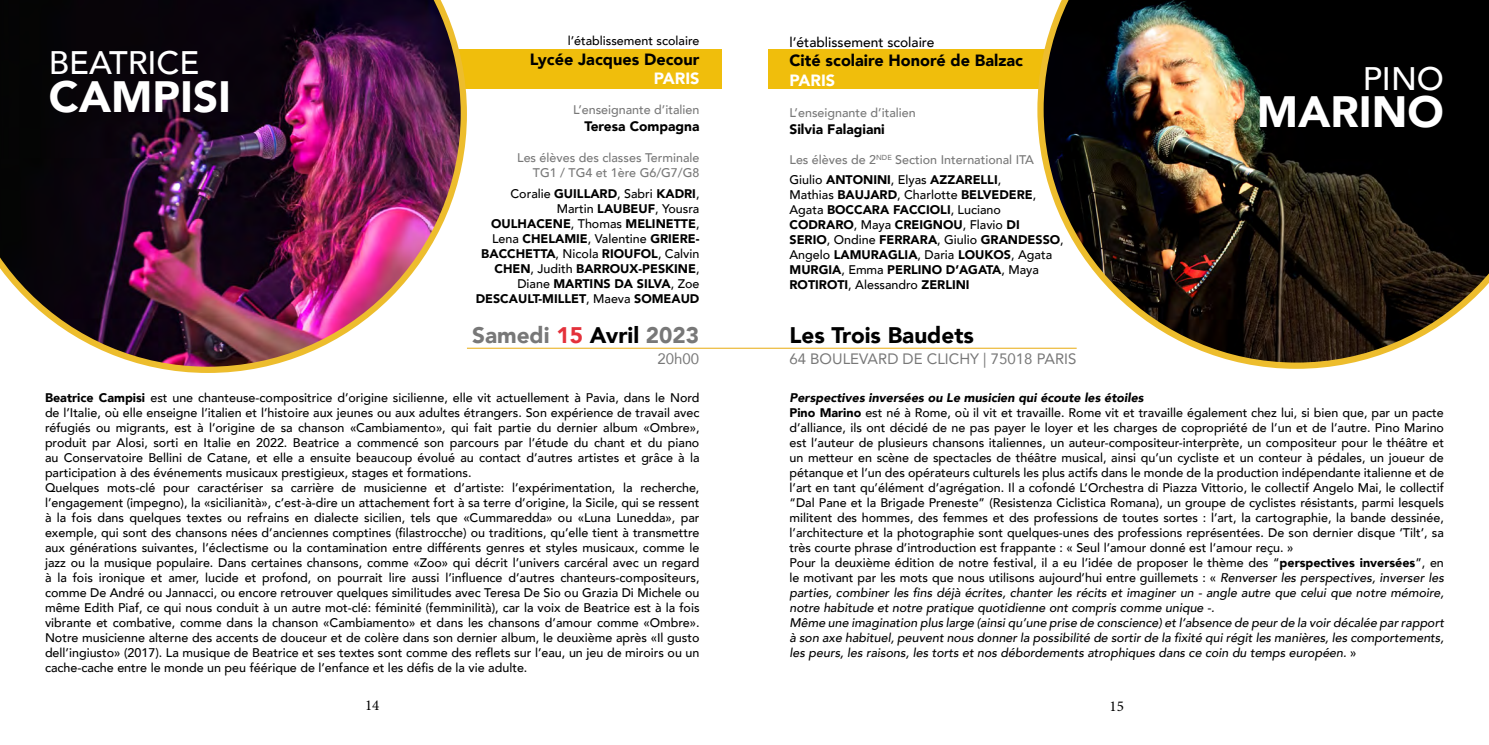
<style>
.page{position:relative;width:1489px;height:745px;background:#fff}
.page>*{position:absolute;margin:0;border:0;box-sizing:border-box;transform-origin:0 0}
.t1{font:900 43.75px "Avenir";color:#fff}
.t2{font:500 32.5px "Avenir";color:#fff}
.t3{font:900 22.5px "Avenir";color:#787878}
.t4{font:900 22.5px "Avenir";color:#000}
.t5{font:900 16.25px "Avenir";color:#000}
.t6{font:900 16.25px "Avenir";color:#fff}
.t7{font:15px "Avenir";color:#787878}
.t8{font:15px "Minion Pro";color:#000}
.t9{font:900 13.75px "Avenir";color:#000}
.t10{font:500 13.75px "Avenir";color:#000}
.t11{font:500 12.5px/15px "Avenir";color:#000}
.t12{font:900 12.5px/15px "Avenir";color:#000}
.t13{font:500 12.5px/20px "Avenir";color:#787878}
.s1{font-weight:500}
.s2{color:#e4313b}
.s3{color:#000}
.s4{font-weight:900}
.s5{font-weight:900;color:#000}
.s6{font-weight:900;font-style:italic}
.s7{font-style:italic}
</style>
<div class="page">
<div style="left:446px;top:49px;width:635px;height:40px;background:#f0be0c"></div>
<svg style="left:1037px;top:0;width:451px;height:368px"></svg>
<img style="left:0;top:0;width:467px;height:373px">
<div style="left:722px;top:27px;width:45px;height:84px;background:#fff"></div>
<hr style="left:467px;top:347px;width:609px;height:1px;background:#edbb3e">
<h2 class="t2" style="left:49px;top:35px;width:152px">BEATRICE</h2>
<h1 class="t1" style="left:49px;top:59px;width:184px">CAMPISI</h1>
<p class="t11" style="left:567px;top:33px;width:133px">l’établissement scolaire</p>
<h3 class="t5" style="left:529px;top:45px;width:171px">Lycée Jacques Decour</h3>
<h3 class="t6" style="left:653px;top:65px;width:47px">PARIS</h3>
<p class="t13" style="left:573px;top:99px;width:128px">L’enseignante d’italien</p>
<p class="t9" style="left:584px;top:114px;width:117px">Teresa Compagna</p>
<p class="t13" style="left:517px;top:150px;width:184px;line-height:15px;text-align:right">Les élèves des classes Terminale<br>TG1 / TG4 et 1ère G6/G7/G8</p>
<p class="t12" style="left:475px;top:185px;width:225px;text-align:right"><span class="s1">Coralie</span> GUILLARD<span class="s1">, Sabri</span> KADRI<span class="s1">,<br>Martin</span> LAUBEUF<span class="s1">, Yousra<br></span>OULHACENE<span class="s1">, Thomas</span> MELINETTE<span class="s1">,<br>Lena</span> CHELAMIE<span class="s1">, Valentine</span> GRIERE-<br>BACCHETTA<span class="s1">, Nicola</span> RIOUFOL<span class="s1">, Calvin<br></span>CHEN<span class="s1">, Judith</span> BARROUX-PESKINE<span class="s1">,<br>Diane</span> MARTINS DA SILVA<span class="s1">, Zoe<br></span>DESCAULT-MILLET<span class="s1">, Maeva</span> SOMEAUD</p>
<h3 class="t3" style="left:472px;top:316px;width:229px">Samedi <span class="s2">15</span> <span class="s3">Avril</span> 2023</h3>
<p class="t7" style="left:657px;top:347px;width:43px">20h00</p>
<p class="t11" style="left:45px;top:389px;width:656px"><span class="s4">Beatrice Campisi</span> est une chanteuse-compositrice d’origine sicilienne, elle vit actuellement à Pavia, dans le Nord de l’Italie, où elle enseigne l’italien et l’histoire aux jeunes ou aux adultes étrangers. Son expérience de travail avec réfugiés ou migrants, est à l’origine de sa chanson «Cambiamento», qui fait partie du dernier album «Ombre», produit par Alosi, sorti en Italie en 2022. Beatrice a commencé son parcours par l’étude du chant et du piano au Conservatoire Bellini de Catane, et elle a ensuite beaucoup évolué au contact d’autres artistes et grâce à la participation à des événements musicaux prestigieux, stages et formations.<br>Quelques mots-clé pour caractériser sa carrière de musicienne et d’artiste: l’expérimentation, la recherche, l’engagement (impegno), la «sicilianità», c’est-à-dire un attachement fort à sa terre d’origine, la Sicile, qui se ressent à la fois dans quelques textes ou refrains en dialecte sicilien, tels que «Cummaredda» ou «Luna Lunedda», par exemple, qui sont des chansons nées d’anciennes comptines (filastrocche) ou traditions, qu’elle tient à transmettre aux générations suivantes, l’éclectisme ou la contamination entre différents genres et styles musicaux, comme le jazz ou la musique populaire. Dans certaines chansons, comme «Zoo» qui décrit l’univers carcéral avec un regard à la fois ironique et amer, lucide et profond, on pourrait lire aussi l’influence d’autres chanteurs-compositeurs, comme De André ou Jannacci, ou encore retrouver quelques similitudes avec Teresa De Sio ou Grazia Di Michele ou même Edith Piaf, ce qui nous conduit à un autre mot-clé: féminité (femminilità), car la voix de Beatrice est à la fois vibrante et combative, comme dans la chanson «Cambiamento» et dans les chansons d’amour comme «Ombre».<br>Notre musicienne alterne des accents de douceur et de colère dans son dernier album, le deuxième après «Il gusto dell’ingiusto» (2017). La musique de Beatrice et ses textes sont comme des reflets sur l’eau, un jeu de miroirs ou un cache-cache entre le monde un peu féérique de l’enfance et les défis de la vie adulte.</p>
<p class="t10" style="left:789px;top:30px;width:146px">l’établissement scolaire</p>
<h3 class="t5" style="left:789px;top:46px;width:235px">Cité scolaire Honoré de Balzac</h3>
<h3 class="t6" style="left:789px;top:66px;width:47px">PARIS</h3>
<p class="t13" style="left:789px;top:102px;width:128px">L’enseignante d’italien</p>
<p class="t9" style="left:789px;top:117px;width:97px">Silvia Falagiani</p>
<p class="t13" style="left:789px;top:149px;width:246px">Les élèves de 2<sup>NDE</sup> Section International ITA<br><span class="s3">Giulio</span> <span class="s5">ANTONINI</span><span class="s3">, Elyas</span> <span class="s5">AZZARELLI</span><span class="s3">,</span></p>
<p class="t12" style="left:789px;top:186px;width:276px"><span class="s1">Mathias</span> BAUJARD<span class="s1">, Charlotte</span> BELVEDERE<span class="s1">, Agata</span> BOCCARA FACCIOLI<span class="s1">, Luciano </span>CODRARO<span class="s1">, Maya</span> CREIGNOU<span class="s1">, Flavio</span> DI<br>SERIO<span class="s1">, Ondine</span> FERRARA<span class="s1">, Giulio</span> GRANDESSO<span class="s1">, Angelo</span> LAMURAGLIA<span class="s1">, Daria</span> LOUKOS<span class="s1">, Agata </span>MURGIA<span class="s1">, Emma</span> PERLINO D’AGATA<span class="s1">, Maya </span>ROTIROTI<span class="s1">, Alessandro</span> ZERLINI</p>
<h3 class="t4" style="left:789px;top:315px;width:186px">Les Trois Baudets</h3>
<p class="t7" style="left:789px;top:347px;width:288px">64 BOULEVARD DE CLICHY | 75018 PARIS</p>
<h2 class="t2" style="left:1362px;top:50px;width:83px">PINO</h2>
<h1 class="t1" style="left:1256px;top:74px;width:189px">MARINO</h1>
<p class="t11" style="left:789px;top:389px;width:656px"><span class="s6">Perspectives inversées ou Le musicien qui écoute les étoiles<br></span><span class="s4">Pino Marino</span> est né à Rome, où il vit et travaille. Rome vit et travaille également chez lui, si bien que, par un pacte d’alliance, ils ont décidé de ne pas payer le loyer et les charges de copropriété de l’un et de l’autre. Pino Marino est l’auteur de plusieurs chansons italiennes, un auteur-compositeur-interprète, un compositeur pour le théâtre et un metteur en scène de spectacles de théâtre musical, ainsi qu’un cycliste et un conteur à pédales, un joueur de pétanque et l’un des opérateurs culturels les plus actifs dans le monde de la production indépendante italienne et de l’art en tant qu’élément d’agrégation. Il a cofondé L’Orchestra di Piazza Vittorio, le collectif Angelo Mai, le collectif “Dal Pane et la Brigade Preneste” (Resistenza Ciclistica Romana), un groupe de cyclistes résistants, parmi lesquels militent des hommes, des femmes et des professions de toutes sortes : l’art, la cartographie, la bande dessinée, l’architecture et la photographie sont quelques-unes des professions représentées. De son dernier disque ‘Tilt’, sa très courte phrase d’introduction est frappante : « Seul l’amour donné est l’amour reçu. »<br>Pour la deuxième édition de notre festival, il a eu l’idée de proposer le thème des “<span class="s4">perspectives inversées</span>”, en le motivant par les mots que nous utilisons aujourd’hui entre guillemets : « <span class="s7">Renverser les perspectives, inverser les parties, combiner les fins déjà écrites, chanter les récits et imaginer un - angle autre que celui que notre mémoire, notre habitude et notre pratique quotidienne ont compris comme unique -.<br>Même une imagination plus large (ainsi qu’une prise de conscience) et l’absence de peur de la voir décalée par rapport à son axe habituel, peuvent nous donner la possibilité de sortir de la fixité qui régit les manières, les comportements, les peurs, les raisons, les torts et nos débordements atrophiques dans ce coin du temps européen.</span> »</p>
<p class="t8" style="left:365px;top:695px;width:16px">14</p>
<p class="t8" style="left:1109px;top:696px;width:16px">15</p>
</div>
